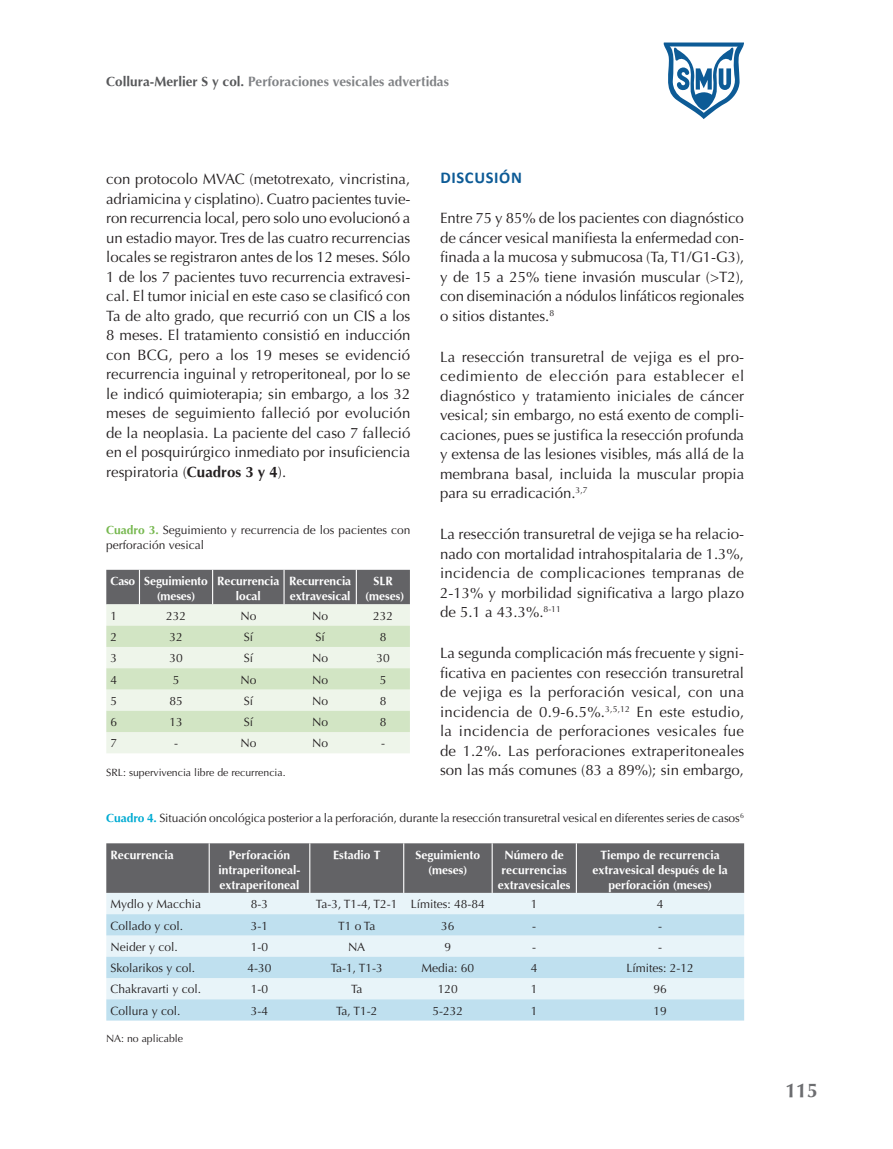
<style>
.page{position:relative;width:893px;height:1149px;background:#fff}
.page>*{position:absolute;margin:0;border:0;box-sizing:border-box;transform-origin:0 0}
.t1{font:700 19.5px "Optima";color:#6c6d70}
.Título_1{font:700 16.5px "Calibri";letter-spacing:.04em;color:#0d5b96}
.Texto{font:15px/19.5px "Optima";color:#231f20;text-align:justify}
.t2{font:700 13.5px "Optima";color:#808285}
.Cuadro{font:12px/15px "Optima";color:#231f20}
.Cuadro-2{font:700 12px/15px "Optima";color:#fff;text-align:center}
.cuadro{font:700 12px/15px "Optima";letter-spacing:-.01em;color:#fff;text-align:center}
.cuadro-2{font:12px "Optima";color:#231f20}
.Cuadro_texto_abajo{font:10.5px "Optima";color:#231f20}
.s1{color:#57585a}
.s2{font-weight:700;color:#00abd2}
.s3{font-weight:700}
.s4{font-weight:700;color:#77b850}
</style>
<div class="page">
<div style="left:106px;top:569px;width:304px;height:35px;background:#636366"></div>
<div style="left:106px;top:604px;width:304px;height:149px;background:#eef5ea"></div>
<svg style="left:106px;top:625px;width:304px;height:106px;background:#ddebd3"></svg>
<hr style="left:139px;top:569px;width:1px;height:35px;background:#fff">
<hr style="left:212px;top:569px;width:1px;height:35px;background:#fff">
<hr style="left:283px;top:569px;width:2px;height:35px;background:#fff">
<hr style="left:356px;top:569px;width:1px;height:35px;background:#fff">
<div style="left:106px;top:843px;width:638px;height:49px;background:#636366"></div>
<div style="left:106px;top:892px;width:638px;height:21px;background:#e8f4f9"></div>
<svg style="left:106px;top:913px;width:638px;height:107px;background:#cfe8f3"></svg>
<hr style="left:209px;top:843px;width:1px;height:49px;background:#fff">
<hr style="left:309px;top:843px;width:1px;height:49px;background:#fff">
<hr style="left:403px;top:843px;width:1px;height:49px;background:#fff">
<hr style="left:492px;top:843px;width:1px;height:49px;background:#fff">
<hr style="left:576px;top:843px;width:1px;height:49px;background:#fff">
<svg style="left:663px;top:42px;width:81px;height:77px"></svg>
<p class="t2" style="left:106px;top:73px;width:344px"><span class="s1">Collura-Merlier S y col.</span> Perforaciones vesicales advertidas</p>
<p class="Título_1" style="left:440px;top:166px;width:83px">DISCUSIÓN</p>
<p class="Texto" style="left:440px;top:209px;width:306px">Entre 75 y 85% de los pacientes con diagnóstico de cáncer vesical manifiesta la enfermedad con&shy;finada a la mucosa y submucosa (Ta, T1/G1-G3), y de 15 a 25% tiene invasión muscular (&gt;T2), con diseminación a nódulos linfáticos regionales o sitios distantes.<sup>8</sup></p>
<p class="Texto" style="left:440px;top:347px;width:306px">La resección transuretral de vejiga es el pro&shy;cedimiento de elección para establecer el diagnóstico y tratamiento iniciales de cáncer vesical; sin embargo, no está exento de compli&shy;caciones, pues se justifica la resección profunda y extensa de las lesiones visibles, más allá de la membrana basal, incluida la muscular propia para su erradicación.<sup>3,7</sup></p>
<p class="Texto" style="left:440px;top:524px;width:306px">La resección transuretral de vejiga se ha relacio&shy;nado con mortalidad intrahospitalaria de 1.3%, incidencia de complicaciones tempranas de 2-13% y morbilidad significativa a largo plazo de 5.1 a 43.3%.<sup>8-11</sup></p>
<p class="Texto" style="left:440px;top:643px;width:306px">La segunda complicación más frecuente y signi&shy;ficativa en pacientes con resección transuretral de vejiga es la perforación vesical, con una incidencia de 0.9-6.5%.<sup>3,5,12</sup> En este estudio, la incidencia de perforaciones vesicales fue de 1.2%. Las perforaciones extraperitoneales son las más comunes (83 a 89%); sin embargo,</p>
<p class="Cuadro" style="left:106px;top:810px;width:639px"><span class="s2">Cuadro 4.</span> Situación oncológica posterior a la perforación, durante la resección transuretral vesical en diferentes series de casos<sup>6</sup></p>
<p class="Cuadro-2" style="left:111px;top:847px;width:65px">Recurrencia</p>
<p class="Cuadro-2" style="left:229px;top:847px;width:63px">Perforación</p>
<p class="Cuadro-2" style="left:218px;top:862px;width:84px">intraperitoneal-</p>
<p class="Cuadro-2" style="left:219px;top:877px;width:82px">extraperitoneal</p>
<p class="Texto" style="left:106px;top:169px;width:306px">con protocolo MVAC (metotrexato, vincristina, adriamicina y cisplatino). Cuatro pacientes tuvie&shy;ron recurrencia local, pero solo uno evolucionó a un estadio mayor. Tres de las cuatro recurrencias locales se registraron antes de los 12 meses. Sólo 1 de los 7 pacientes tuvo recurrencia extravesi&shy;cal. El tumor inicial en este caso se clasificó con Ta de alto grado, que recurrió con un CIS a los 8 meses. El tratamiento consistió en inducción con BCG, pero a los 19 meses se evidenció recurrencia inguinal y retroperitoneal, por lo se le indicó quimioterapia; sin embargo, a los 32 meses de seguimiento falleció por evolución de la neoplasia. La paciente del caso 7 falleció en el posquirúrgico inmediato por insuficiencia respiratoria (<span class="s3">Cuadros 3 y 4</span>).</p>
<p class="Cuadro" style="left:106px;top:522px;width:306px"><span class="s4">Cuadro 3.</span> Seguimiento y recurrencia de los pacientes con perforación vesical</p>
<p class="cuadro" style="left:111px;top:573px;width:26px">Caso</p>
<p class="cuadro" style="left:144px;top:573px;width:65px">Seguimiento (meses)</p>
<p class="cuadro" style="left:217px;top:573px;width:64px">Recurrencia</p>
<p class="cuadro" style="left:289px;top:573px;width:64px;text-align:left">Recurrencia extravesical</p>
<p class="cuadro" style="left:373px;top:573px;width:21px">SLR</p>
<p class="cuadro" style="left:236px;top:588px;width:26px">local</p>
<p class="cuadro" style="left:365px;top:588px;width:41px">(meses)</p>
<p class="cuadro-2" style="left:111px;top:608px;width:8px">1</p>
<p class="cuadro-2" style="left:166px;top:608px;width:22px">232</p>
<p class="cuadro-2" style="left:240px;top:608px;width:18px">No</p>
<p class="cuadro-2" style="left:312px;top:608px;width:18px">No</p>
<p class="cuadro-2" style="left:373px;top:608px;width:22px">232</p>
<p class="cuadro-2" style="left:111px;top:629px;width:8px">2</p>
<p class="cuadro-2" style="left:169px;top:629px;width:15px">32</p>
<p class="cuadro-2" style="left:244px;top:629px;width:11px">Sí</p>
<p class="cuadro-2" style="left:316px;top:629px;width:11px">Sí</p>
<p class="cuadro-2" style="left:380px;top:629px;width:8px">8</p>
<p class="cuadro-2" style="left:111px;top:651px;width:8px">3</p>
<p class="cuadro-2" style="left:169px;top:651px;width:15px">30</p>
<p class="cuadro-2" style="left:244px;top:651px;width:11px">Sí</p>
<p class="cuadro-2" style="left:312px;top:651px;width:18px">No</p>
<p class="cuadro-2" style="left:376px;top:651px;width:15px">30</p>
<p class="cuadro-2" style="left:111px;top:672px;width:8px">4</p>
<p class="cuadro-2" style="left:173px;top:672px;width:8px">5</p>
<p class="cuadro-2" style="left:240px;top:672px;width:18px">No</p>
<p class="cuadro-2" style="left:312px;top:672px;width:18px">No</p>
<p class="cuadro-2" style="left:380px;top:672px;width:8px">5</p>
<p class="cuadro-2" style="left:111px;top:693px;width:8px">5</p>
<p class="cuadro-2" style="left:169px;top:693px;width:15px">85</p>
<p class="cuadro-2" style="left:244px;top:693px;width:11px">Sí</p>
<p class="cuadro-2" style="left:312px;top:693px;width:18px">No</p>
<p class="cuadro-2" style="left:380px;top:693px;width:8px">8</p>
<p class="cuadro-2" style="left:111px;top:714px;width:8px">6</p>
<p class="cuadro-2" style="left:169px;top:714px;width:15px">13</p>
<p class="cuadro-2" style="left:244px;top:714px;width:11px">Sí</p>
<p class="cuadro-2" style="left:312px;top:714px;width:18px">No</p>
<p class="cuadro-2" style="left:380px;top:714px;width:8px">8</p>
<p class="cuadro-2" style="left:111px;top:736px;width:8px">7</p>
<p class="cuadro-2" style="left:174px;top:736px;width:5px">-</p>
<p class="cuadro-2" style="left:240px;top:736px;width:18px">No</p>
<p class="cuadro-2" style="left:312px;top:736px;width:18px">No</p>
<p class="cuadro-2" style="left:381px;top:736px;width:5px">-</p>
<p class="Cuadro_texto_abajo" style="left:106px;top:766px;width:181px">SRL: supervivencia libre de recurrencia.</p>
<p class="Cuadro-2" style="left:333px;top:847px;width:49px">Estadio T</p>
<p class="Cuadro-2" style="left:416px;top:847px;width:66px">Seguimiento</p>
<p class="Cuadro-2" style="left:428px;top:862px;width:41px">(meses)</p>
<p class="Cuadro-2" style="left:505px;top:847px;width:61px">Número de</p>
<p class="Cuadro-2" style="left:502px;top:862px;width:67px">recurrencias</p>
<p class="Cuadro-2" style="left:498px;top:877px;width:74px">extravesicales</p>
<p class="Cuadro-2" style="left:593px;top:847px;width:137px">Tiempo de recurrencia extravesical después de la perforación (meses)</p>
<p class="Cuadro" style="left:111px;top:896px;width:92px">Mydlo y Macchia</p>
<p class="Cuadro" style="left:251px;top:896px;width:19px">8-3</p>
<p class="Cuadro" style="left:316px;top:896px;width:83px">Ta-3, T1-4, T2-1</p>
<p class="Cuadro" style="left:411px;top:896px;width:76px">Límites: 48-84</p>
<p class="Cuadro" style="left:531px;top:896px;width:8px">1</p>
<p class="Cuadro" style="left:657px;top:896px;width:8px">4</p>
<p class="Cuadro" style="left:111px;top:917px;width:74px">Collado y col.</p>
<p class="Cuadro" style="left:251px;top:917px;width:19px">3-1</p>
<p class="Cuadro" style="left:338px;top:917px;width:39px">T1 o Ta</p>
<p class="Cuadro" style="left:441px;top:917px;width:15px">36</p>
<p class="Cuadro" style="left:532px;top:917px;width:5px">-</p>
<p class="Cuadro" style="left:658px;top:917px;width:5px">-</p>
<p class="Cuadro" style="left:111px;top:939px;width:69px">Neider y col.</p>
<p class="Cuadro" style="left:251px;top:939px;width:19px">1-0</p>
<p class="Cuadro" style="left:348px;top:939px;width:19px">NA</p>
<p class="Cuadro" style="left:445px;top:939px;width:8px">9</p>
<p class="Cuadro" style="left:532px;top:939px;width:5px">-</p>
<p class="Cuadro" style="left:658px;top:939px;width:5px">-</p>
<p class="Cuadro" style="left:111px;top:960px;width:86px">Skolarikos y col.</p>
<p class="Cuadro" style="left:247px;top:960px;width:26px">4-30</p>
<p class="Cuadro" style="left:331px;top:960px;width:53px">Ta-1, T1-3</p>
<p class="Cuadro" style="left:422px;top:960px;width:54px">Media: 60</p>
<p class="Cuadro" style="left:531px;top:960px;width:8px">4</p>
<p class="Cuadro" style="left:627px;top:960px;width:69px">Límites: 2-12</p>
<p class="Cuadro" style="left:111px;top:981px;width:92px">Chakravarti y col.</p>
<p class="Cuadro" style="left:251px;top:981px;width:19px">1-0</p>
<p class="Cuadro" style="left:351px;top:981px;width:13px">Ta</p>
<p class="Cuadro" style="left:438px;top:981px;width:22px">120</p>
<p class="Cuadro" style="left:531px;top:981px;width:8px">1</p>
<p class="Cuadro" style="left:654px;top:981px;width:15px">96</p>
<p class="Cuadro" style="left:111px;top:1002px;width:71px">Collura y col.</p>
<p class="Cuadro" style="left:251px;top:1002px;width:19px">3-4</p>
<p class="Cuadro" style="left:336px;top:1002px;width:43px">Ta, T1-2</p>
<p class="Cuadro" style="left:433px;top:1002px;width:32px">5-232</p>
<p class="Cuadro" style="left:531px;top:1002px;width:8px">1</p>
<p class="Cuadro" style="left:654px;top:1002px;width:15px">19</p>
<p class="Cuadro_texto_abajo" style="left:106px;top:1031px;width:78px">NA: no aplicable</p>
<h1 class="t1" style="left:785px;top:1079px;width:34px">115</h1>
</div>
